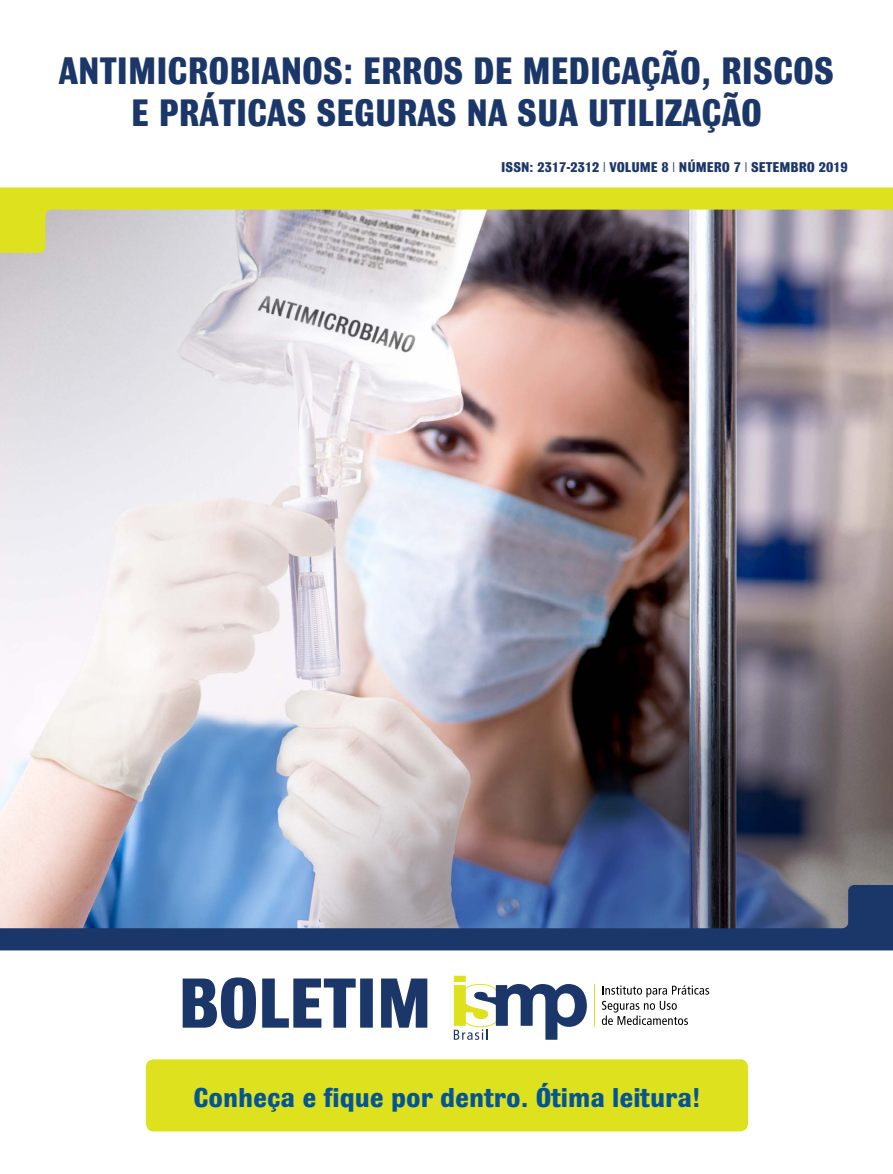
<style>
.page{position:relative;width:893px;height:1174px;background:#fff}
.page>*{position:absolute;margin:0;border:0;box-sizing:border-box;transform-origin:0 0}
.t1{font:700 40.5px "Bulldog";color:#1b3668;scale:.95 1}
.t2{font:700 28.8px "Bulldog";color:#035595}
.t3{font:700 15px "Bulldog";color:#1b3668}
</style>
<div class="page">
<img style="left:0;top:253px;width:893px;height:632px">
<div style="left:146px;top:1059px;width:602px;height:72px;background:#dee21e;border-radius:8px"></div>
<svg style="left:454px;top:975px;width:133px;height:64px"></svg>
<svg style="left:602px;top:985px;width:107px;height:40px"></svg>
<hr style="left:594px;top:984px;width:1px;height:42px;background:#dee21e">
<svg style="left:183px;top:977px;width:244px;height:51px"></svg>
<svg style="left:0;top:885px;width:893px;height:65px;background:#526993"></svg>
<svg style="left:0;top:187px;width:893px;height:66px;background:#bdbb78"></svg>
<p class="t1" style="left:59px;top:50px;width:817px">ANTIMICROBIANOS: ERROS DE MEDICAÇÃO, RISCOS</p>
<p class="t1" style="left:131px;top:92px;width:665px">E PRÁTICAS SEGURAS NA SUA UTILIZAÇÃO</p>
<p class="t3" style="left:501px;top:160px;width:348px">ISSN: 2317-2312 | VOLUME 8 | NÚMERO 7 | SETEMBRO 2019</p>
<p class="t2" style="left:193px;top:1083px;width:508px">Conheça e fique por dentro. Ótima leitura!</p>
</div>
